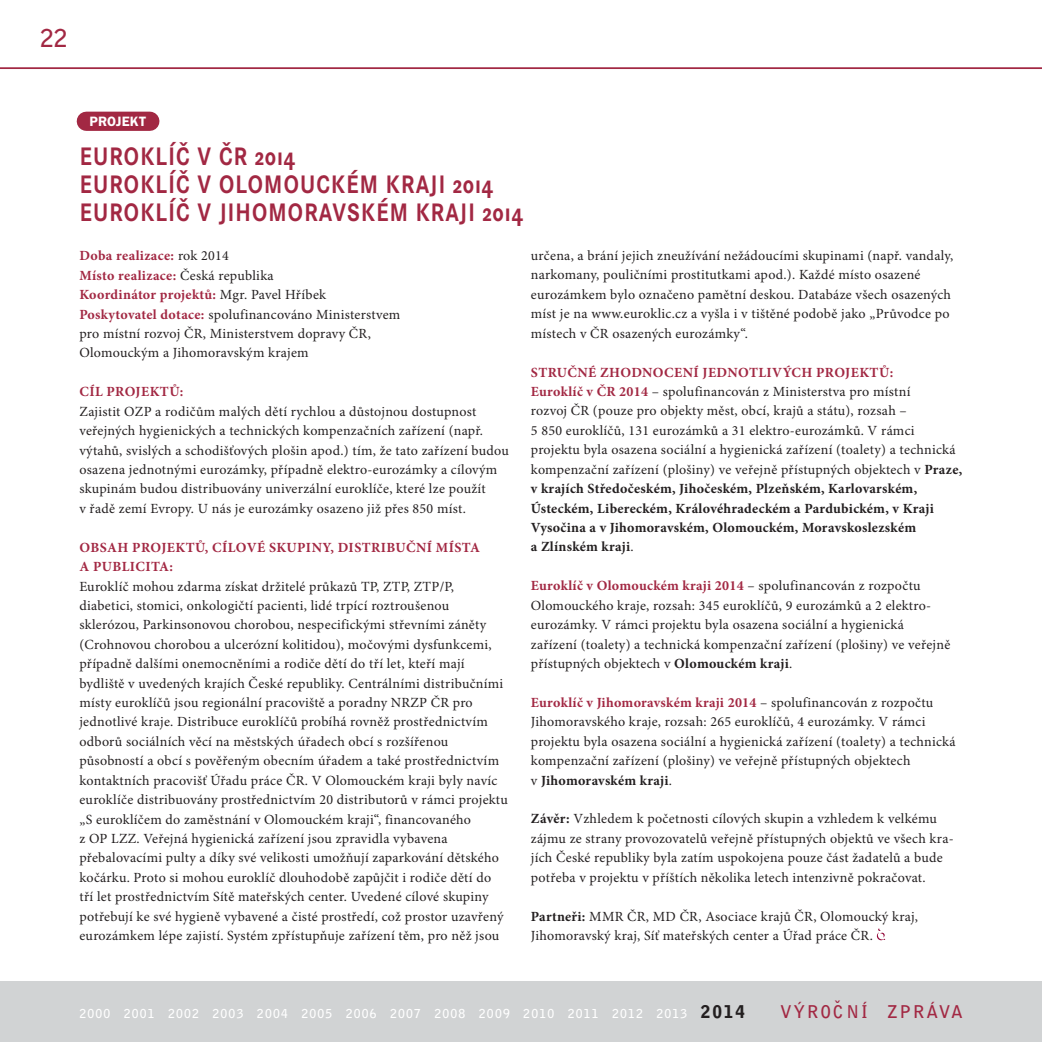
<style>
.page{position:relative;width:1042px;height:1042px;background:#fff}
.page>*{position:absolute;margin:0;border:0;box-sizing:border-box;transform-origin:0 0}
.t1{font:700 26.25px/28px "Corporate SSCTOT";letter-spacing:.055em;color:#a22843;scale:.86 1}
.t2{font:700 24.5px "Bell Gothic Std";color:#a22843}
.t3{font:700 17.5px "Bell Gothic Std";letter-spacing:.1em;color:#a22843}
.t4{font:14px/19.4px "Minion Pro";letter-spacing:.02em;color:#231f20}
.t5{font:700 14px/19.4px "Minion Pro";letter-spacing:.03em;color:#a22843}
.t6{font:14px "Franklin Got Itc TOT Dem";letter-spacing:.015em;color:#fff}
.t7{font:700 12.25px "Bell Gothic Std";letter-spacing:.1em;color:#fff}
.s1{font-weight:700;color:#a22843}
.s2{font-weight:700}
.s3{font-weight:900;font-size:17.5px;color:#231f20}
</style>
<div class="page">
<div style="left:0;top:981px;width:1042px;height:61px;background:#d1d3d4"></div>
<hr style="left:0;top:67px;width:1042px;height:2px;background:#a22843">
<div style="left:86px;top:112px;width:64px;height:19px;background:#a22843"></div>
<svg style="left:876px;top:928px;width:9px;height:12px"></svg>
<h2 class="t2" style="left:40px;top:23px;width:29px">22</h2>
<p class="t6" style="left:89px;top:114px;width:58px">PROJEKT</p>
<h1 class="t1" style="left:80px;top:143px;width:517px">EUROKLÍČ V ČR 2014<br>EUROKLÍČ V OLOMOUCKÉM KRAJI 2014<br>EUROKLÍČ V J IHOMORAVSKÉM KRAJI 2014</h1>
<p class="t4" style="left:79px;top:247px;width:322px"><span class="s1">Doba realizace:</span> rok 2014<br><span class="s1">Místo realizace:</span> Česká republika<br><span class="s1">Koordinátor projektů:</span> Mgr. Pavel Hříbek <span class="s1">Poskytovatel dotace:</span> spolufinancováno Ministerstvem pro místní rozvoj ČR, Ministerstvem dopravy ČR, Olomouckým a Jihomoravským krajem</p>
<p class="t5" style="left:79px;top:382px;width:106px">Cíl projektů:</p>
<p class="t4" style="left:79px;top:402px;width:431px">Zajistit OZP a rodičům malých dětí rychlou a důstojnou dostupnost veřejných hygienických a technických kompenzačních zařízení (např. výtahů, svislých a schodišťových plošin apod.) tím, že tato zařízení budou osazena jednotnými eurozámky, případně elektro-eurozámky a cílovým skupinám budou distribuovány univerzální euroklíče, které lze použít<br>v řadě zemí Evropy. U nás je eurozámky osazeno již přes 850 míst.</p>
<p class="t5" style="left:79px;top:537px;width:402px">Obsah projektů, cílové skupiny, distribuční místa a publicita:</p>
<p class="t4" style="left:79px;top:577px;width:430px">Euroklíč mohou zdarma získat držitelé průkazů TP, ZTP, ZTP/P, diabetici, stomici, onkologičtí pacienti, lidé trpící roztroušenou sklerózou, Parkinsonovou chorobou, nespecifickými střevními záněty (Crohnovou chorobou a ulcerózní kolitidou), močovými dysfunkcemi, případně dalšími onemocněními a rodiče dětí do tří let, kteří mají bydliště v uvedených krajích České republiky. Centrálními distribučními místy euroklíčů jsou regionální pracoviště a poradny NRZP ČR pro jednotlivé kraje. Distribuce euroklíčů probíhá rovněž prostřednictvím odborů sociálních věcí na městských úřadech obcí s rozšířenou působností a obcí s pověřeným obecním úřadem a také prostřednictvím kontaktních pracovišť Úřadu práce ČR. V Olomouckém kraji byly navíc euroklíče distribuovány prostřednictvím 20 distributorů v rámci projektu „S euroklíčem do zaměstnání v Olomouckém kraji“, financovaného<br>z OP LZZ. Veřejná hygienická zařízení jsou zpravidla vybavena přebalovacími pulty a díky své velikosti umožňují zaparkování dětského kočárku. Proto si mohou euroklíč dlouhodobě zapůjčit i rodiče dětí do tří let prostřednictvím Sítě mateřských center. Uvedené cílové skupiny potřebují ke své hygieně vybavené a čisté prostředí, což prostor uzavřený eurozámkem lépe zajistí. Systém zpřístupňuje zařízení těm, pro něž jsou</p>
<p class="t4" style="left:531px;top:246px;width:424px">určena, a brání jejich zneužívání nežádoucími skupinami (např. vandaly, narkomany, pouličními prostitutkami apod.). Každé místo osazené eurozámkem bylo označeno pamětní deskou. Databáze všech osazených míst je na www.euroklic.cz a vyšla i v tištěné podobě jako „Průvodce po místech v ČR osazených eurozámky“.</p>
<p class="t4" style="left:531px;top:363px;width:433px"><span class="s1">Stručné zhodnocení jednotlivých projektů:<br>Euroklíč v ČR 2014</span> – spolufinancován z Ministerstva pro místní<br>rozvoj ČR (pouze pro objekty měst, obcí, krajů a státu), rozsah –<br>5 850 euroklíčů, 131 eurozámků a 31 elektro-eurozámků. V rámci projektu byla osazena sociální a hygienická zařízení (toalety) a technická kompenzační zařízení (plošiny) ve veřejně přístupných objektech v <span class="s2">Praze, v krajích Středočeském, Jihočeském, Plzeňském, Karlovarském, Ústeckém, Libereckém, Královéhradeckém a Pardubickém, v Kraji Vysočina a v Jihomoravském, Olomouckém, Moravskoslezském<br>a Zlínském kraji</span>.</p>
<p class="t4" style="left:531px;top:577px;width:421px"><span class="s1">Euroklíč v Olomouckém kraji 2014</span> – spolufinancován z rozpočtu Olomouckého kraje, rozsah: 345 euroklíčů, 9 eurozámků a 2 elektro&shy;eurozámky. V rámci projektu byla osazena sociální a hygienická zařízení (toalety) a technická kompenzační zařízení (plošiny) ve veřejně přístupných objektech v <span class="s2">Olomouckém kraji</span>.</p>
<p class="t4" style="left:531px;top:693px;width:426px"><span class="s1">Euroklíč v Jihomoravském kraji 2014</span> – spolufinancován z rozpočtu Jihomoravského kraje, rozsah: 265 euroklíčů, 4 eurozámky. V rámci projektu byla osazena sociální a hygienická zařízení (toalety) a technická kompenzační zařízení (plošiny) ve veřejně přístupných objektech<br>v <span class="s2">Jihomoravském kraji</span>.</p>
<p class="t4" style="left:531px;top:810px;width:424px"><span class="s2">Závěr:</span> Vzhledem k početnosti cílových skupin a vzhledem k velkému zájmu ze strany provozovatelů veřejně přístupných objektů ve všech kra&shy;jích České republiky byla zatím uspokojena pouze část žadatelů a bude potřeba v projektu v příštích několika letech intenzivně pokračovat.</p>
<p class="t4" style="left:531px;top:907px;width:388px"><span class="s2">Partneři:</span> MMR ČR, MD ČR, Asociace krajů ČR, Olomoucký kraj,<br>Jihomoravský kraj, Síť mateřských center a Úřad práce ČR.</p>
<p class="t7" style="left:79px;top:1006px;width:667px">2000 2001 2002 2003 2004 2005 2006 2007 2008 2009 2010 2011 2012 2013 <span class="s3">2014</span></p>
<p class="t3" style="left:780px;top:1001px;width:184px">VÝROCˇ NÍ ZPRÁVA</p>
</div>
